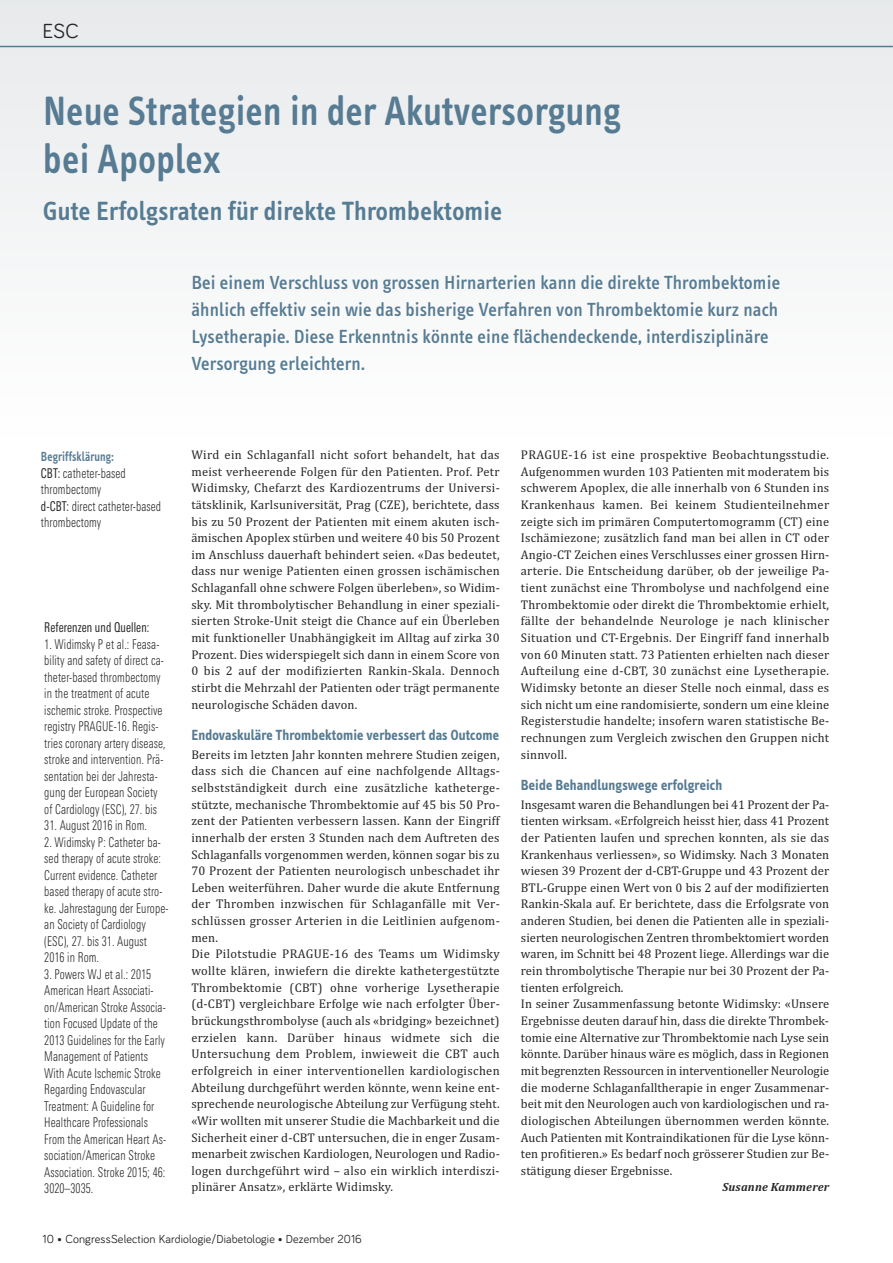
<style>
.page{position:relative;width:893px;height:1263px;background:#fff}
.page>*{position:absolute;margin:0;border:0;box-sizing:border-box;transform-origin:0 0}
.t1{font:600 42px/48px "Info Text";letter-spacing:.015em;color:#567b92;scale:.9 1}
.t2{font:600 27px "Info Text";letter-spacing:.01em;color:#567b92}
.t3{font:21px "Bariol";color:#272627}
.t4{font:500 19.5px/27px "Info Text";letter-spacing:.01em;color:#567b92}
.t5{font:700 15px "Info Text";letter-spacing:.01em;color:#567b92;scale:.95 1}
.t6{font:300 condensed 13.5px/16.5px "Linotype Univers";letter-spacing:.01em;color:#272627;scale:.85 1}
.t7{font:condensed 13.5px "Linotype Univers";letter-spacing:.01em;color:#272627;scale:.85 1}
.t8{font:600 13.5px "Info Text";letter-spacing:.01em;color:#567b92;scale:.85 1}
.t9{font:12.75px/16.6px "Cambria";letter-spacing:.01em;color:#272627;text-align:justify}
.t10{font:12px "Bariol";letter-spacing:.01em;color:#272627}
.t11{font:italic 700 12px "Cambria";letter-spacing:.015em;color:#272627}
.s1{font-weight:400}
</style>
<div class="page">
<div style="left:0;top:0;width:893px;height:442px;background:#f3f4f5"></div>
<hr style="left:0;top:46px;width:893px;height:1px;background:#567b92">
<h3 class="t3" style="left:43px;top:24px;width:38px">ESC</h3>
<h1 class="t1" style="left:43px;top:90px;width:643px">Neue Strategien in der Akutversorgung bei Apoplex</h1>
<h2 class="t2" style="left:43px;top:200px;width:460px">Gute Erfolgsraten für direkte Thrombektomie</h2>
<p class="t4" style="left:191px;top:270px;width:590px">Bei einem Verschluss von grossen Hirnarterien kann die direkte Thrombektomie ähnlich effektiv sein wie das bisherige Verfahren von Thrombektomie kurz nach Lysetherapie. Diese Erkenntnis könnte eine flächendeckende, interdisziplinäre Versorgung erleichtern.</p>
<p class="t8" style="left:41px;top:451px;width:87px">Begriffsklärung:</p>
<p class="t6" style="left:41px;top:466px;width:143px"><span class="s1">CBT:</span> catheter-based thrombectomy<br><span class="s1">d-CBT:</span> direct catheter-based thrombectomy</p>
<p class="t7" style="left:44px;top:623px;width:125px">Referenzen und Quellen:</p>
<p class="t6" style="left:44px;top:637px;width:144px">1. Widimsky P et al.: Feasa&shy;bility and safety of direct ca&shy;theter-based thrombectomy in the treatment of acute ischemic stroke. Prospective registry PRAGUE-16. Regis&shy;tries coronary artery disease, stroke and intervention. Prä&shy;sentation bei der Jahresta&shy;gung der European Society of Cardiology (ESC), 27. bis</p>
<p class="t6" style="left:44px;top:819px;width:122px">31. August 2016 in Rom.</p>
<p class="t6" style="left:44px;top:835px;width:148px">2. Widimsky P: Catheter ba&shy;sed therapy of acute stroke:<br>Current evidence. Catheter based therapy of acute stro&shy;ke. Jahrestagung der Europe&shy;an Society of Cardiology (ESC), 27. bis 31. August<br>2016 in Rom.</p>
<p class="t6" style="left:44px;top:967px;width:145px">3. Powers WJ et al.: 2015<br>American Heart Associati&shy;on/American Stroke Associa&shy;tion Focused Update of the<br>2013 Guidelines for the Early<br>Management of Patients<br>With Acute Ischemic Stroke<br>Regarding Endovascular<br>Treatment: A Guideline for<br>Healthcare Professionals<br>From the American Heart As&shy;sociation/American Stroke<br>Association. Stroke 2015; 46:<br>3020–3035.</p>
<p class="t9" style="left:191px;top:446px;width:310px">Wird ein Schlaganfall nicht sofort behandelt, hat das meist verheerende Folgen für den Patienten. Prof. Petr Widimsky, Chefarzt des Kardiozentrums der Universi&shy;tätsklinik, Karlsuniversität, Prag (CZE), berichtete, dass bis zu 50 Prozent der Patienten mit einem akuten isch&shy;ämischen Apoplex stürben und weitere 40 bis 50 Prozent im Anschluss dauerhaft behindert seien. «Das bedeutet, dass nur wenige Patienten einen grossen ischämischen Schlaganfall ohne schwere Folgen überleben», so Widim&shy;sky. Mit thrombolytischer Behandlung in einer speziali&shy;sierten Stroke-Unit steigt die Chance auf ein Überleben mit funktioneller Unabhängigkeit im Alltag auf zirka 30<br>Prozent. Dies widerspiegelt sich dann in einem Score von 0 bis 2 auf der modifizierten Rankin-Skala. Dennoch stirbt die Mehrzahl der Patienten oder trägt permanente neurologische Schäden davon.</p>
<p class="t5" style="left:191px;top:729px;width:326px">Endovaskuläre Thrombektomie verbessert das Outcome</p>
<p class="t9" style="left:191px;top:746px;width:310px;text-align:left">Bereits im letzten Jahr konnten mehrere Studien zeigen, dass sich die Chancen auf eine nachfolgende Alltags&shy;selbstständigkeit durch eine zusätzliche katheterge&shy;stützte, mechanische Thrombektomie auf 45 bis 50 Pro&shy;zent der Patienten verbessern lassen. Kann der Eingriff innerhalb der ersten 3 Stunden nach dem Auftreten des Schlaganfalls vorgenommen werden, können sogar bis zu 70 Prozent der Patienten neurologisch unbeschadet ihr Leben weiterführen. Daher wurde die akute Entfernung der Thromben inzwischen für Schlaganfälle mit Ver&shy;schlüssen grosser Arterien in die Leitlinien aufgenom&shy;men.<br>Die Pilotstudie PRAGUE-16 des Teams um Widimsky wollte klären, inwiefern die direkte kathetergestützte Thrombektomie (CBT) ohne vorherige Lysetherapie (d-CBT) vergleichbare Erfolge wie nach erfolgter Über&shy;brückungsthrombolyse (auch als «bridging» bezeichnet) erzielen kann. Darüber hinaus widmete sich die Untersuchung dem Problem, inwieweit die CBT auch erfolgreich in einer interventionellen kardiologischen Abteilung durchgeführt werden könnte, wenn keine ent&shy;sprechende neurologische Abteilung zur Verfügung steht. «Wir wollten mit unserer Studie die Machbarkeit und die Sicherheit einer d-CBT untersuchen, die in enger Zusam&shy;menarbeit zwischen Kardiologen, Neurologen und Radio&shy;logen durchgeführt wird – also ein wirklich interdiszi&shy;plinärer Ansatz», erklärte Widimsky.</p>
<p class="t9" style="left:521px;top:446px;width:310px">PRAGUE-16 ist eine prospektive Beobachtungsstudie.<br>Aufgenommen wurden 103 Patienten mit moderatem bis schwerem Apoplex, die alle innerhalb von 6 Stunden ins Krankenhaus kamen. Bei keinem Studienteilnehmer zeigte sich im primären Computertomogramm (CT) eine Ischämiezone; zusätzlich fand man bei allen in CT oder Angio-CT Zeichen eines Verschlusses einer grossen Hirn&shy;arterie. Die Entscheidung darüber, ob der jeweilige Pa&shy;tient zunächst eine Thrombolyse und nachfolgend eine Thrombektomie oder direkt die Thrombektomie erhielt, fällte der behandelnde Neurologe je nach klinischer Situation und CT-Ergebnis. Der Eingriff fand innerhalb von 60 Minuten statt. 73 Patienten erhielten nach dieser Aufteilung eine d-CBT, 30 zunächst eine Lysetherapie.<br>Widimsky betonte an dieser Stelle noch einmal, dass es sich nicht um eine randomisierte, sondern um eine kleine Registerstudie handelte; insofern waren statistische Be&shy;rechnungen zum Vergleich zwischen den Gruppen nicht sinnvoll.</p>
<p class="t5" style="left:521px;top:779px;width:214px">Beide Behandlungswege erfolgreich</p>
<p class="t9" style="left:521px;top:796px;width:310px;text-align:left">Insgesamt waren die Behandlungen bei 41 Prozent der Pa&shy;tienten wirksam. «Erfolgreich heisst hier, dass 41 Prozent der Patienten laufen und sprechen konnten, als sie das Krankenhaus verliessen», so Widimsky. Nach 3 Monaten wiesen 39 Prozent der d-CBT-Gruppe und 43 Prozent der BTL-Gruppe einen Wert von 0 bis 2 auf der modifizierten Rankin-Skala auf. Er berichtete, dass die Erfolgsrate von anderen Studien, bei denen die Patienten alle in speziali&shy;sierten neurologischen Zentren thrombektomiert worden waren, im Schnitt bei 48 Prozent liege. Allerdings war die rein thrombolytische Therapie nur bei 30 Prozent der Pa&shy;tienten erfolgreich.<br>In seiner Zusammenfassung betonte Widimsky: «Unsere Ergebnisse deuten darauf hin, dass die direkte Thrombek&shy;tomie eine Alternative zur Thrombektomie nach Lyse sein könnte. Darüber hinaus wäre es möglich, dass in Regionen mit begrenzten Ressourcen in interventioneller Neurologie die moderne Schlaganfalltherapie in enger Zusammenar&shy;beit mit den Neurologen auch von kardiologischen und ra&shy;diologischen Abteilungen übernommen werden könnte.<br>Auch Patienten mit Kontraindikationen für die Lyse könn&shy;ten profitieren.» Es bedarf noch grösserer Studien zur Be&shy;stätigung dieser Ergebnisse.</p>
<p class="t11" style="left:723px;top:1180px;width:108px">Susanne Kammerer</p>
<p class="t10" style="left:43px;top:1234px;width:321px">10 • CongressSelection Kardiologie/Diabetologie • Dezember 2016</p>
</div>
